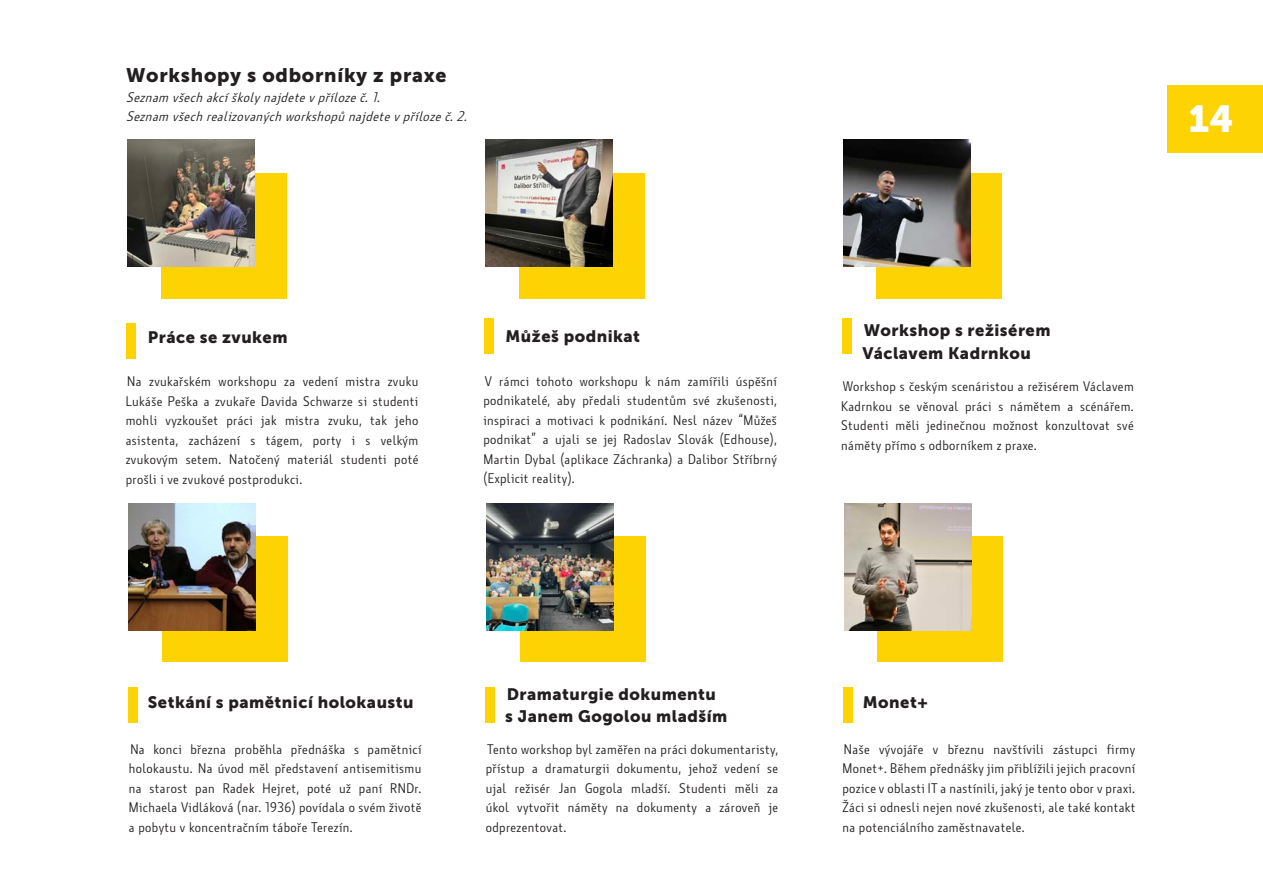
<style>
.page{position:relative;width:1263px;height:893px;background:#fff}
.page>*{position:absolute;margin:0;border:0;box-sizing:border-box;transform-origin:0 0}
.t1{font:37.5px "Museo Sans 900";color:#fff}
.Nadpis_1__úrovně{font:19.5px "Museo Sans 900";letter-spacing:.04em;color:#231f20}
.Běžný_odstavec{font:16.5px/22.5px "Museo Sans 900";letter-spacing:.03em;color:#231f20}
.Běžný_odstavec-2{font:13.5px/19.5px "Botanika";letter-spacing:.03em;color:#231f20;text-align:justify}
.Nadpis_1__úrovně-2{font:italic 13.5px "Botanika";color:#231f20}
</style>
<div class="page">
<div style="left:1167px;top:85px;width:96px;height:67px;background:#fed304"></div>
<div style="left:127px;top:323px;width:9px;height:36px;background:#fed304"></div>
<div style="left:161px;top:173px;width:126px;height:125px;background:#fed304"></div>
<img style="left:128px;top:140px;width:127px;height:126px">
<div style="left:519px;top:173px;width:125px;height:125px;background:#fed304"></div>
<img style="left:485px;top:140px;width:127px;height:127px">
<div style="left:876px;top:173px;width:126px;height:125px;background:#fed304"></div>
<img style="left:843px;top:140px;width:127px;height:127px">
<div style="left:162px;top:537px;width:126px;height:125px;background:#fed304"></div>
<img style="left:129px;top:503px;width:127px;height:127px">
<div style="left:520px;top:537px;width:125px;height:125px;background:#fed304"></div>
<img style="left:487px;top:503px;width:126px;height:127px">
<div style="left:878px;top:537px;width:125px;height:125px;background:#fed304"></div>
<img style="left:844px;top:503px;width:127px;height:127px">
<div style="left:484px;top:318px;width:10px;height:36px;background:#fed304"></div>
<div style="left:842px;top:318px;width:9px;height:36px;background:#fed304"></div>
<div style="left:128px;top:687px;width:9px;height:36px;background:#fed304"></div>
<div style="left:485px;top:687px;width:9px;height:36px;background:#fed304"></div>
<div style="left:843px;top:687px;width:9px;height:36px;background:#fed304"></div>
<p class="Nadpis_1__úrovně" style="left:126px;top:64px;width:322px">Workshopy s odborníky z praxe</p>
<p class="Nadpis_1__úrovně-2" style="left:126px;top:89px;width:259px">Seznam všechakcíškolynajdetevpřílozeč.1.</p>
<p class="Nadpis_1__úrovně-2" style="left:126px;top:108px;width:347px">Seznam všechrealizovanýchworkshopůnajdetevpřílozeč.2.</p>
<h1 class="t1" style="left:1189px;top:98px;width:46px">14</h1>
<p class="Běžný_odstavec" style="left:148px;top:326px;width:141px">Práce se zvukem</p>
<p class="Běžný_odstavec" style="left:506px;top:325px;width:136px">Můžeš podnikat</p>
<p class="Běžný_odstavec" style="left:862px;top:319px;width:190px">Workshop s režisérem<br>Václavem Kadrnkou</p>
<p class="Běžný_odstavec-2" style="left:483px;top:372px;width:295px">V rámci tohoto workshopu k nám zamířili úspěšní podnikatelé, aby předali studentům své zkušenosti, inspiraci a motivaci k podnikání. Nesl název “Můžeš podnikat” a ujali se jej Radoslav Slovák (Edhouse), Martin Dybal (aplikace Záchranka) a Dalibor Stříbrný (Explicit reality).</p>
<p class="Běžný_odstavec-2" style="left:126px;top:372px;width:294px">Na zvukařském workshopu za vedení mistra zvuku Lukáše Peška a zvukaře Davida Schwarze si studenti mohli vyzkoušet práci jak mistra zvuku, tak jeho asistenta, zacházení s tágem, porty i s velkým zvukovým setem. Natočený materiál studenti poté prošli i ve zvukové postprodukci.</p>
<p class="Běžný_odstavec-2" style="left:841px;top:377px;width:294px">Workshop s českým scenáristou a režisérem Václavem Kadrnkou se věnoval práci s námětem a scénářem.<br>Studenti měli jedinečnou možnost konzultovat své náměty přímo s odborníkem z praxe.</p>
<p class="Běžný_odstavec" style="left:505px;top:683px;width:224px">Dramaturgie dokumentu<br>s Janem Gogolou mladším</p>
<p class="Běžný_odstavec" style="left:148px;top:691px;width:267px">Setkání s pamětnicí holokaustu</p>
<p class="Běžný_odstavec" style="left:863px;top:691px;width:66px">Monet+</p>
<p class="Běžný_odstavec-2" style="left:486px;top:739px;width:294px">Tento workshop byl zaměřen na práci dokumentaristy, přístup a dramaturgii dokumentu, jehož vedení se ujal režisér Jan Gogola mladší. Studenti měli za úkol vytvořit náměty na dokumenty a zároveň je odprezentovat.</p>
<p class="Běžný_odstavec-2" style="left:129px;top:740px;width:294px">Na konci března proběhla přednáška s pamětnicí holokaustu. Na úvod měl představení antisemitismu na starost pan Radek Hejret, poté už paní RNDr.<br>Michaela Vidláková (nar. 1936) povídala o svém životě a pobytu v koncentračním táboře Terezín.</p>
<p class="Běžný_odstavec-2" style="left:842px;top:739px;width:294px">Naše vývojáře v březnu navštívili zástupci firmy Monet+. Během přednášky jim přiblížili jejich pracovní pozice v oblasti IT a nastínili, jaký je tento obor v praxi.<br>Žáci si odnesli nejen nové zkušenosti, ale také kontakt na potenciálního zaměstnavatele.</p>
</div>
